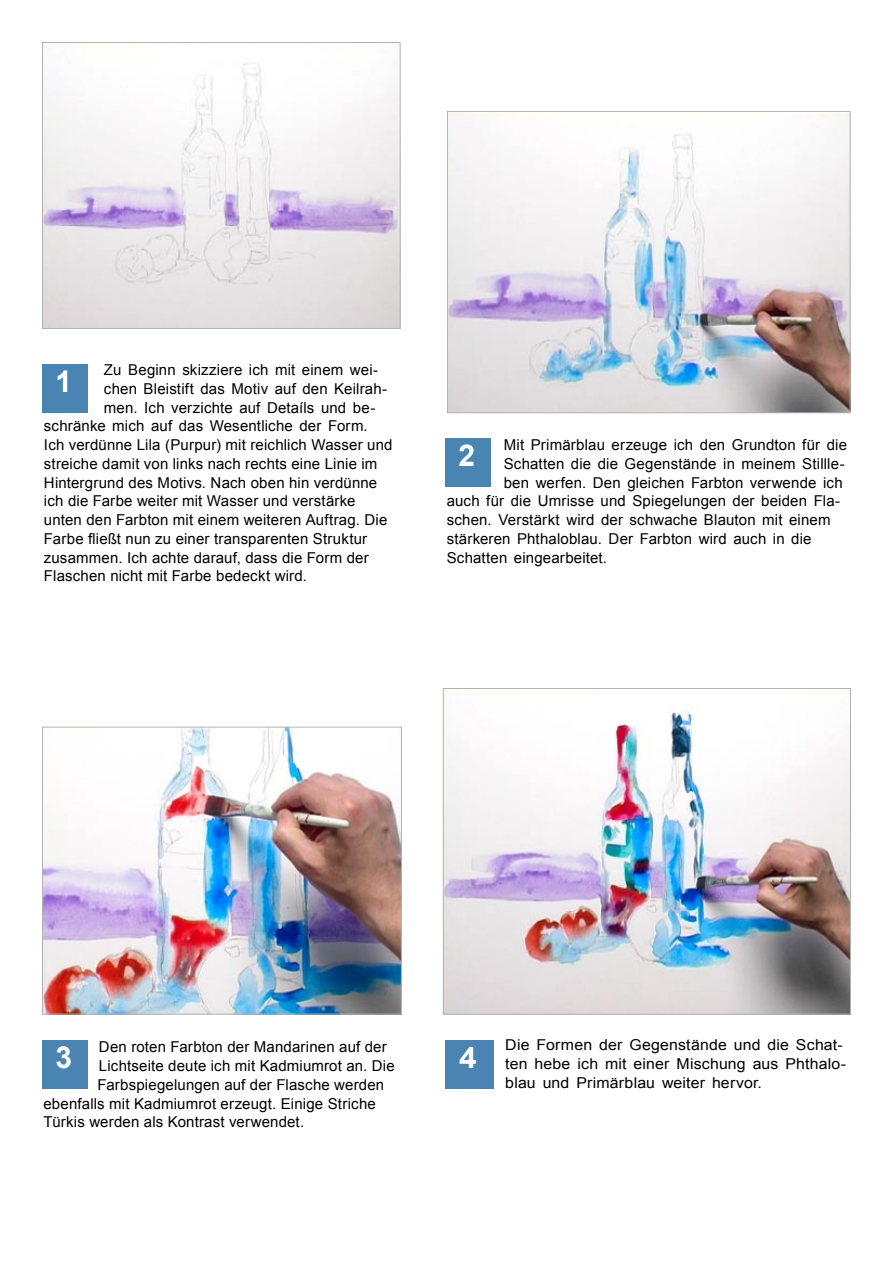
<style>
.page{position:relative;width:893px;height:1263px;background:#fff}
.page>*{position:absolute;margin:0;border:0;box-sizing:border-box;transform-origin:0 0}
.t1{font:700 30.3px "Arial";color:#fff}
.t2{font:700 30px "Arial";color:#fff}
.t3{font:700 30px "Arial";color:#fff;scale:1.06 1}
.t4{font:15px "Arial";letter-spacing:.01em;color:#000}
.t5{font:15px/18.8px "Arial";letter-spacing:.01em;color:#000;scale:1.06 1}
</style>
<div class="page">
<div style="left:446px;top:1040px;width:48px;height:49px;background:#4984b3"></div>
<div style="left:43px;top:365px;width:45px;height:48px;background:#4984b3"></div>
<div style="left:445px;top:438px;width:46px;height:48px;background:#4984b3"></div>
<div style="left:43px;top:1040px;width:45px;height:49px;background:#4984b3"></div>
<img style="left:44px;top:44px;width:355px;height:283px">
<div style="left:42px;top:42px;width:359px;height:287px;border:1px solid #b0b3b6"></div>
<img style="left:449px;top:113px;width:399px;height:298px">
<div style="left:447px;top:111px;width:403px;height:302px;border:1px solid #b0b3b6"></div>
<img style="left:44px;top:729px;width:356px;height:283px">
<div style="left:42px;top:727px;width:360px;height:287px;border:1px solid #b0b3b6"></div>
<img style="left:445px;top:690px;width:404px;height:322px">
<div style="left:443px;top:688px;width:408px;height:326px;border:1px solid #b0b3b6"></div>
<p class="t4" style="left:104px;top:360px;width:276px">Zu Beginn skizziere ich mit einem wei-</p>
<p class="t4" style="left:104px;top:379px;width:285px">chen Bleistift das Motiv auf den Keilrah-</p>
<p class="t4" style="left:104px;top:397px;width:273px">men. Ich verzichte auf Detaíls und be-</p>
<p class="t4" style="left:44px;top:416px;width:325px">schränke mich auf das Wesentliche der Form.</p>
<p class="t4" style="left:44px;top:435px;width:350px">Ich verdünne Lila (Purpur) mit reichlich Wasser und</p>
<p class="t4" style="left:44px;top:454px;width:335px">streiche damit von links nach rechts eine Linie im</p>
<p class="t4" style="left:44px;top:472px;width:335px">Hintergrund des Motivs. Nach oben hin verdünne</p>
<p class="t4" style="left:44px;top:491px;width:313px">ich die Farbe weiter mit Wasser und verstärke</p>
<p class="t4" style="left:44px;top:510px;width:345px">unten den Farbton mit einem weiteren Auftrag. Die</p>
<p class="t4" style="left:44px;top:529px;width:325px">Farbe fließt nun zu einer transparenten Struktur</p>
<p class="t4" style="left:44px;top:547px;width:326px">zusammen. Ich achte darauf, dass die Form der</p>
<p class="t4" style="left:44px;top:566px;width:264px">Flaschen nicht mit Farbe bedeckt wird.</p>
<h2 class="t2" style="left:55px;top:362px;width:18px">1</h2>
<p class="t4" style="left:504px;top:435px;width:345px">Mit Primärblau erzeuge ich den Grundton für die</p>
<p class="t4" style="left:504px;top:454px;width:342px">Schatten die die Gegenstände in meinem Stillle-</p>
<p class="t4" style="left:504px;top:472px;width:340px">ben werfen. Den gleichen Farbton verwende ich</p>
<p class="t4" style="left:447px;top:491px;width:395px">auch für die Umrisse und Spiegelungen der beiden Fla-</p>
<p class="t4" style="left:447px;top:510px;width:385px">schen. Verstärkt wird der schwache Blauton mit einem</p>
<p class="t4" style="left:447px;top:529px;width:366px">stärkeren Phthaloblau. Der Farbton wird auch in die</p>
<p class="t4" style="left:447px;top:547px;width:162px">Schatten eingearbeitet.</p>
<h2 class="t2" style="left:458px;top:436px;width:18px">2</h2>
<p class="t4" style="left:99px;top:1037px;width:289px">Den roten Farbton der Mandarinen auf der</p>
<p class="t4" style="left:99px;top:1056px;width:297px">Lichtseite deute ich mit Kadmiumrot an. Die</p>
<p class="t4" style="left:97px;top:1075px;width:288px">Farbspiegelungen auf der Flasche werden</p>
<p class="t4" style="left:43px;top:1093px;width:334px">ebenfalls mit Kadmiumrot erzeugt. Einige Striche</p>
<p class="t4" style="left:43px;top:1112px;width:262px">Türkis werden als Kontrast verwendet.</p>
<h1 class="t1" style="left:55px;top:1038px;width:18px">3</h1>
<h2 class="t3" style="left:459px;top:1038px;width:18px">4</h2>
<p class="t5" style="left:505px;top:1036px;width:323px">Die Formen der Gegenstände und die Schat&shy;ten hebe ich mit einer Mischung aus Phthalo&shy;blau und Primärblau weiter hervor.</p>
</div>
